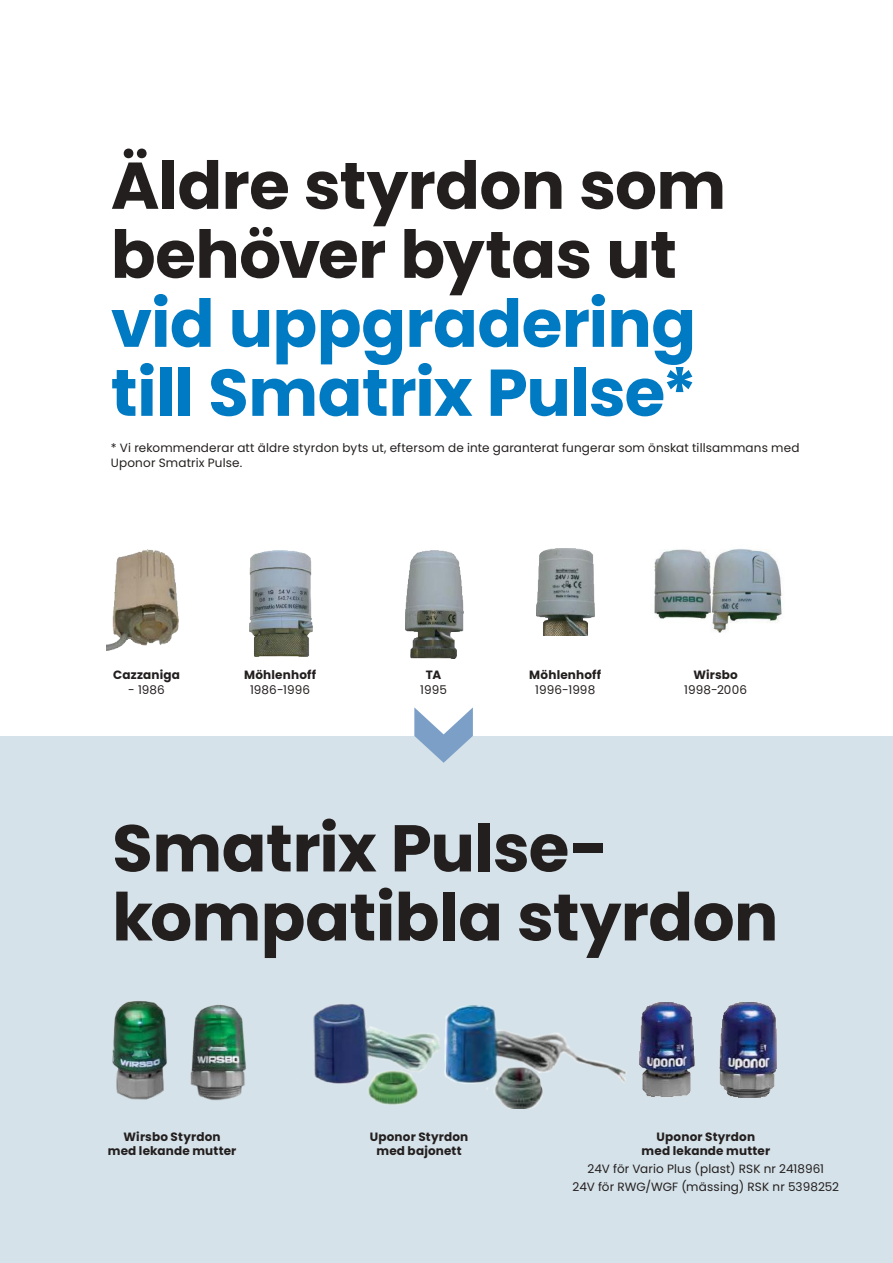
<style>
.page{position:relative;width:893px;height:1263px;background:#fff}
.page>*{position:absolute;margin:0;border:0;box-sizing:border-box;transform-origin:0 0}
.t1{font:700 66px/69px "Poppins";letter-spacing:-.01em;color:#241f1f}
.t2{font:700 66px/69px "Poppins";letter-spacing:-.01em;color:#007bc3}
.t3{font:12px/15px "Poppins";letter-spacing:.01em;color:#241f1f}
.t4{font:700 12px/14.4px "Poppins";letter-spacing:.015em;color:#241f1f;text-align:center}
</style>
<div class="page">
<div style="left:0;top:737px;width:893px;height:526px;background:#d5e2e9"></div>
<img style="left:313px;top:1004px;width:127px;height:101px">
<img style="left:445px;top:1005px;width:182px;height:103px">
<img style="left:640px;top:1002px;width:136px;height:95px">
<svg style="left:414px;top:707px;width:59px;height:56px"></svg>
<img style="left:107px;top:550px;width:72px;height:100px">
<img style="left:249px;top:550px;width:63px;height:107px">
<img style="left:405px;top:550px;width:58px;height:108px">
<img style="left:536px;top:549px;width:58px;height:87px">
<img style="left:654px;top:549px;width:128px;height:84px">
<img style="left:112px;top:1001px;width:134px;height:100px">
<h1 class="t1" style="left:111px;top:152px;width:617px">Äldre styrdon som behöver bytas ut</h1>
<h1 class="t2" style="left:111px;top:290px;width:588px">vid uppgradering till Smatrix Pulse*</h1>
<p class="t3" style="left:111px;top:441px;width:690px">* Vi rekommenderar att äldre styrdon byts ut, eftersom de inte garanterat fungerar som önskat tillsammans med<br>Uponor Smatrix Pulse.</p>
<p class="t4" style="left:113px;top:668px;width:68px">Cazzaniga</p>
<p class="t3" style="left:128px;top:682px;width:38px">- 1986</p>
<p class="t4" style="left:244px;top:668px;width:73px">Möhlenhoff</p>
<p class="t3" style="left:250px;top:682px;width:62px">1986-1996</p>
<p class="t4" style="left:426px;top:668px;width:17px">TA</p>
<p class="t3" style="left:420px;top:682px;width:28px">1995</p>
<p class="t4" style="left:529px;top:668px;width:73px">Möhlenhoff</p>
<p class="t3" style="left:535px;top:682px;width:62px">1996-1998</p>
<p class="t4" style="left:693px;top:668px;width:46px">Wirsbo</p>
<p class="t3" style="left:684px;top:682px;width:64px">1998-2006</p>
<h1 class="t1" style="left:112px;top:814px;width:668px">Smatrix Pulse&shy;kompatibla styrdon</h1>
<p class="t4" style="left:108px;top:1129px;width:130px">Wirsbo Styrdon med lekande mutter</p>
<p class="t4" style="left:370px;top:1129px;width:100px">Uponor Styrdon med bajonett</p>
<p class="t4" style="left:642px;top:1129px;width:130px">Uponor Styrdon med lekande mutter</p>
<p class="t3" style="left:573px;top:1160px;width:268px;line-height:18px;text-align:center">24V för Vario Plus (plast) RSK nr 2418961<br>24V för RWG/WGF (mässing) RSK nr 5398252</p>
</div>
